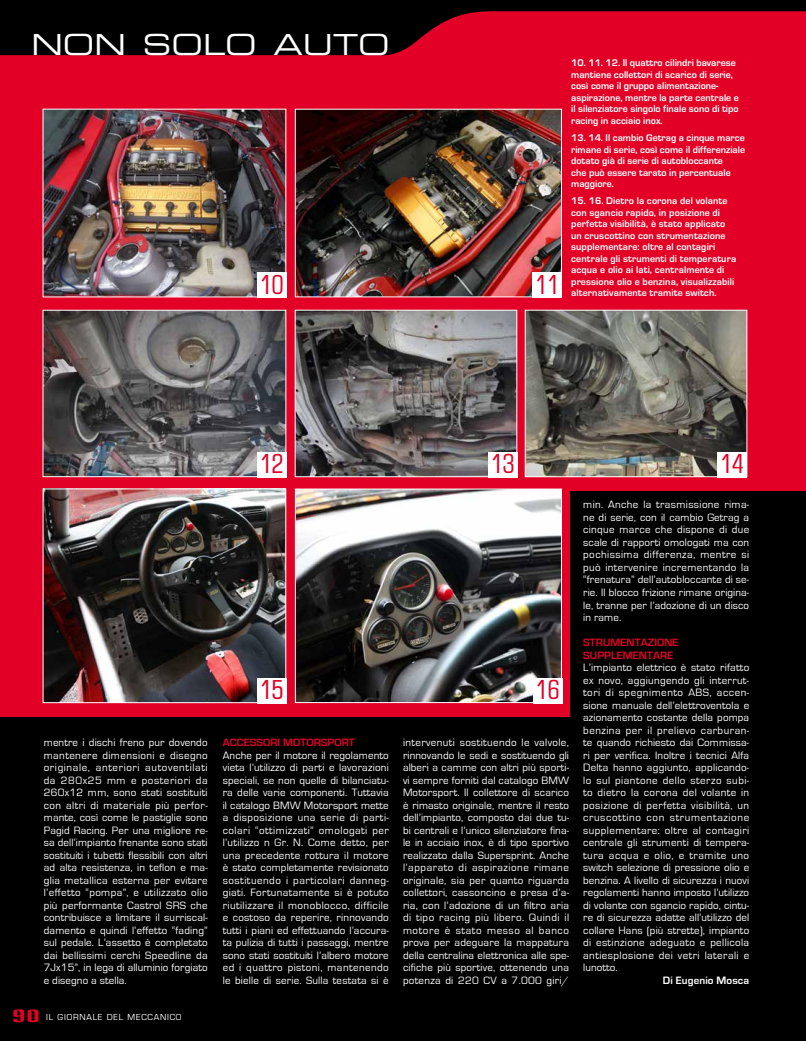
<style>
.page{position:relative;width:806px;height:1041px;background:#fff}
.page>*{position:absolute;margin:0;border:0;box-sizing:border-box;transform-origin:0 0}
.t1{font:29px "Eurostile LT Std Ex 2";color:#fff}
.t2{font:27px "Eurostile Condensed BQ";color:#e20026}
.t3{font:11px/12.5px "Eurostile";letter-spacing:.015em;color:#fff;text-align:justify}
.t4{font:700 11px/12.5px "Eurostile";letter-spacing:.01em;color:#e20026}
.t5{font:700 11px "Eurostile";letter-spacing:.01em;color:#fff}
.t6{font:700 10px/11.5px "Eurostile";color:#fff}
.t7{font:9px "Eurostile";letter-spacing:.09em;color:#fff}
.s1{font-family:"Anklepants";font-size:17px;color:#e20026}
</style>
<div class="page">
<div style="left:0;top:0;width:805px;height:1040px;background:#000"></div>
<div style="left:0;top:0;width:805px;height:228px;background:#e20026"></div>
<div style="left:0;top:202px;width:805px;height:288px;background:#e20026"></div>
<div style="left:0;top:482px;width:569px;height:234px;background:#e20026"></div>
<svg style="left:0;top:0;width:805px;height:56px;fill:#000"></svg>
<img style="left:44px;top:111px;width:240px;height:184px">
<img style="left:296px;top:311px;width:219px;height:164px">
<div style="left:294px;top:309px;width:223px;height:168px;border:1px solid #fff"></div>
<img style="left:297px;top:490px;width:262px;height:211px">
<div style="left:295px;top:488px;width:266px;height:215px;border:1px solid #fff"></div>
<img style="left:526px;top:311px;width:219px;height:164px">
<div style="left:524px;top:309px;width:223px;height:168px;border:1px solid #fff"></div>
<img style="left:45px;top:490px;width:239px;height:211px">
<div style="left:43px;top:488px;width:243px;height:215px;border:1px solid #fff"></div>
<img style="left:296px;top:111px;width:263px;height:184px">
<div style="left:294px;top:109px;width:267px;height:188px;border:1px solid #fff"></div>
<img style="left:44px;top:312px;width:240px;height:163px">
<div style="left:42px;top:310px;width:244px;height:167px;border:1px solid #fff"></div>
<div style="left:532px;top:272px;width:29px;height:25px;background:#fff"></div>
<div style="left:257px;top:272px;width:29px;height:25px;background:#fff"></div>
<div style="left:257px;top:452px;width:29px;height:25px;background:#fff"></div>
<div style="left:488px;top:452px;width:29px;height:25px;background:#fff"></div>
<div style="left:717px;top:452px;width:29px;height:25px;background:#fff"></div>
<div style="left:532px;top:677px;width:30px;height:26px;background:#fff"></div>
<div style="left:257px;top:677px;width:29px;height:26px;background:#fff"></div>
<h1 class="t1" style="left:31px;top:25px;width:360px">NON SOLO AUTO</h1>
<h2 class="t2" style="left:260px;top:269px;width:25px">10</h2>
<h2 class="t2" style="left:535px;top:269px;width:25px">11</h2>
<p class="t6" style="left:571px;top:57px;width:169px">10. 11. 12. Il quattro cilindri bavarese mantiene collettori di scarico di serie, così come il gruppo alimentazione&shy;aspirazione, mentre la parte centrale e il silenziatore singolo finale sono di tipo racing in acciaio inox.</p>
<p class="t6" style="left:571px;top:132px;width:175px">13. 14. Il cambio Getrag a cinque marce rimane di serie, così come il differenziale dotato già di serie di autobloccante<br>che può essere tarato in percentuale maggiore.</p>
<p class="t6" style="left:571px;top:195px;width:166px">15. 16. Dietro la corona del volante con sgancio rapido, in posizione di perfetta visibilità, è stato applicato un cruscottino con strumentazione supplementare: oltre al contagiri centrale gli strumenti di temperatura acqua e olio ai lati, centralmente di pressione olio e benzina, visualizzabili</p>
<p class="t6" style="left:571px;top:287px;width:147px">alternativamente tramite switch.</p>
<h2 class="t2" style="left:260px;top:449px;width:25px">12</h2>
<h2 class="t2" style="left:490px;top:449px;width:25px">13</h2>
<h2 class="t2" style="left:720px;top:449px;width:25px">14</h2>
<h2 class="t2" style="left:260px;top:675px;width:25px">15</h2>
<h2 class="t2" style="left:535px;top:675px;width:25px">16</h2>
<p class="t3" style="left:44px;top:736px;width:165px">mentre i dischi freno pur dovendo mantenere dimensioni e disegno originale, anteriori autoventilati da 280x25 mm e posteriori da 260x12 mm, sono stati sostituiti con altri di materiale più perfor&shy;mante, così come le pastiglie sono Pagid Racing. Per una migliore re&shy;sa dell’impianto frenante sono stati sostituiti i tubetti flessibili con altri ad alta resistenza, in teflon e ma&shy;glia metallica esterna per evitare l’effetto “pompa”, e utilizzato olio più performante Castrol SRS che contribuisce a limitare il surriscal&shy;damento e quindi l’effetto “fading” sul pedale. L’assetto è completato dai bellissimi cerchi Speedline da 7Jx15”, in lega di alluminio forgiato e disegno a stella.</p>
<p class="t4" style="left:223px;top:736px;width:133px">ACCESSORI MOTORSPORT</p>
<p class="t3" style="left:223px;top:749px;width:167px">Anche per il motore il regolamento vieta l’utilizzo di parti e lavorazioni speciali, se non quelle di bilanciatu&shy;ra delle varie componenti. Tuttavia il catalogo BMW Motorsport mette a disposizione una serie di parti&shy;colari “ottimizzati” omologati per l’utilizzo n Gr. N. Come detto, per una precedente rottura il motore è stato completamente revisionato sostituendo i particolari danneg&shy;giati. Fortunatamente si è potuto riutilizzare il monoblocco, difficile e costoso da reperire, rinnovando tutti i piani ed effettuando l’accura&shy;ta pulizia di tutti i passaggi, mentre sono stati sostituiti l’albero motore ed i quattro pistoni, mantenendo le bielle di serie. Sulla testata si è</p>
<p class="t7" style="left:12px;top:1012px;width:170px"><span class="s1">90</span> IL GIORNALE DEL MECCANICO</p>
<p class="t3" style="left:403px;top:736px;width:167px">intervenuti sostituendo le valvole, rinnovando le sedi e sostituendo gli alberi a camme con altri più sporti&shy;vi sempre forniti dal catalogo BMW Motorsport. Il collettore di scarico è rimasto originale, mentre il resto dell’impianto, composto dai due tu&shy;bi centrali e l’unico silenziatore fina&shy;le in acciaio inox, è di tipo sportivo realizzato dalla Supersprint. Anche l’apparato di aspirazione rimane originale, sia per quanto riguarda collettori, cassoncino e presa d’a&shy;ria, con l’adozione di un filtro aria di tipo racing più libero. Quindi il motore è stato messo al banco prova per adeguare la mappatura della centralina elettronica alle spe&shy;cifiche più sportive, ottenendo una potenza di 220 CV a 7.000 giri/</p>
<p class="t3" style="left:583px;top:498px;width:167px">min. Anche la trasmissione rima&shy;ne di serie, con il cambio Getrag a cinque marce che dispone di due scale di rapporti omologati ma con pochissima differenza, mentre si può intervenire incrementando la “frenatura” dell’autobloccante di se&shy;rie. Il blocco frizione rimane origina&shy;le, tranne per l’adozione di un disco in rame.</p>
<p class="t4" style="left:583px;top:636px;width:97px">STRUMENTAZIONE<br>SUPPLEMENTARE</p>
<p class="t3" style="left:583px;top:661px;width:167px">L’impianto elettrico è stato rifatto ex novo, aggiungendo gli interrut&shy;tori di spegnimento ABS, accen&shy;sione manuale dell’elettroventola e azionamento costante della pompa benzina per il prelievo carburan&shy;te quando richiesto dai Commissa&shy;ri per verifica. Inoltre i tecnici Alfa Delta hanno aggiunto, applicando&shy;lo sul piantone dello sterzo subi&shy;to dietro la corona del volante in posizione di perfetta visibilità, un cruscottino con strumentazione supplementare: oltre al contagiri centrale gli strumenti di tempera&shy;tura acqua e olio, e tramite uno switch selezione di pressione olio e benzina. A livello di sicurezza i nuovi regolamenti hanno imposto l’utilizzo di volante con sgancio rapido, cintu&shy;re di sicurezza adatte all’utilizzo del collare Hans (più strette), impianto di estinzione adeguato e pellicola antiesplosione dei vetri laterali e lunotto.</p>
<p class="t5" style="left:662px;top:973px;width:88px">Di Eugenio Mosca</p>
</div>
